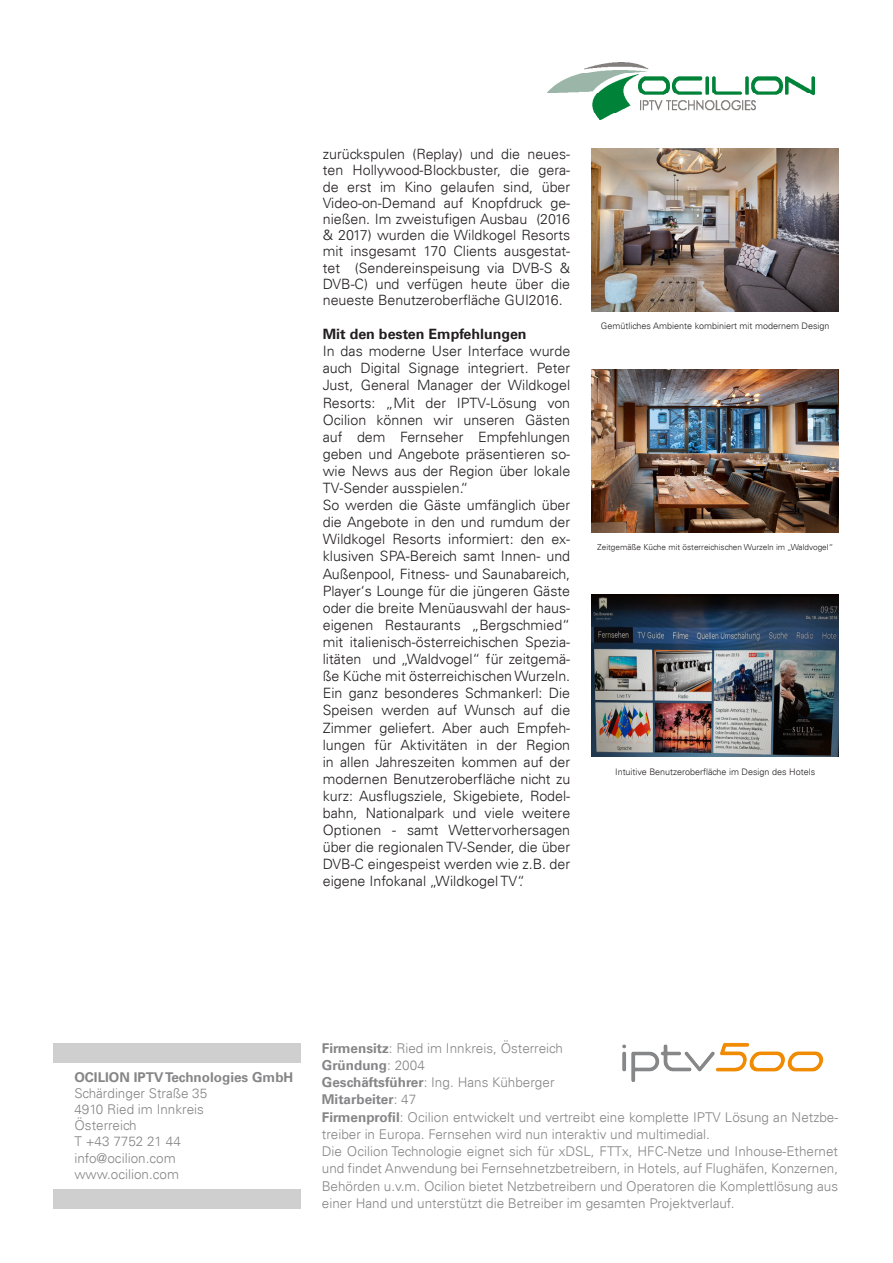
<style>
.page{position:relative;width:893px;height:1263px;background:#fff}
.page>*{position:absolute;margin:0;border:0;box-sizing:border-box;transform-origin:0 0}
.t1{font:300 14.25px/17.1px "Univers LT";color:#231f20;text-align:justify}
.t2{font:700 14.25px "Univers LT";color:#231f20}
.t3{font:300 13.5px/17.2px "Univers LT";color:#868688}
.t4{font:700 13.5px "Univers LT";color:#868688}
.t5{font:300 9px "Univers LT";color:#231f20}
.t6{font:300 8.25px "Univers LT";color:#231f20}
.s1{font-weight:700}
</style>
<div class="page">
<div style="left:53px;top:1043px;width:248px;height:19px;background:#cfcfcf"></div>
<div style="left:53px;top:1189px;width:248px;height:20px;background:#cfcfcf"></div>
<img style="left:622px;top:1042px;width:202px;height:39px">
<img style="left:547px;top:62px;width:268px;height:57px">
<img style="left:591px;top:149px;width:248px;height:162px">
<img style="left:591px;top:370px;width:248px;height:162px">
<img style="left:591px;top:594px;width:248px;height:163px">
<p class="t1" style="left:323px;top:146px;width:249px;line-height:16.2px">zurückspulen (Replay) und die neues&shy;ten Hollywood-Blockbuster, die gera&shy;de erst im Kino gelaufen sind, über Video-on-Demand auf Knopfdruck ge&shy;nießen. Im zweistufigen Ausbau (2016 &amp; 2017) wurden die Wildkogel Resorts mit insgesamt 170 Clients ausgestat&shy;tet (Sendereinspeisung via DVB-S &amp; DVB-C) und verfügen heute über die neueste Benutzeroberfläche GUI2016.</p>
<p class="t2" style="left:323px;top:326px;width:205px">Mit den besten Empfehlungen</p>
<p class="t1" style="left:323px;top:343px;width:249px;text-align:left">In das moderne User Interface wurde auch Digital Signage integriert. Peter Just, General Manager der Wildkogel Resorts: „Mit der IPTV-Lösung von Ocilion können wir unseren Gästen auf dem Fernseher Empfehlungen geben und Angebote präsentieren so&shy;wie News aus der Region über lokale TV-Sender ausspielen.“<br>So werden die Gäste umfänglich über die Angebote in den und rumdum der Wildkogel Resorts informiert: den ex&shy;klusiven SPA-Bereich samt Innen- und Außenpool, Fitness- und Saunabareich, Player‘s Lounge für die jüngeren Gäste oder die breite Menüauswahl der haus&shy;eigenen Restaurants „Bergschmied“ mit italienisch-österreichischen Spezia&shy;litäten und „Waldvogel“ für zeitgemä&shy;ße Küche mit österreichischen Wurzeln.<br>Ein ganz besonderes Schmankerl: Die Speisen werden auf Wunsch auf die Zimmer geliefert. Aber auch Empfeh&shy;lungen für Aktivitäten in der Region in allen Jahreszeiten kommen auf der modernen Benutzeroberfläche nicht zu kurz: Ausflugsziele, Skigebiete, Rodel&shy;bahn, Nationalpark und viele weitere Optionen - samt Wettervorhersagen über die regionalen TV-Sender, die über DVB-C eingespeist werden wie z.B. der eigene Infokanal „Wildkogel TV“.</p>
<p class="t5" style="left:601px;top:320px;width:230px">Gemütliches Ambiente kombiniert mit modernem Design</p>
<p class="t6" style="left:597px;top:542px;width:238px">Zeitgemäße Küche mit österreichischen Wurzeln im „Waldvogel“</p>
<p class="t5" style="left:615px;top:766px;width:201px">Intuitive Benutzeroberfläche im Design des Hotels</p>
<p class="t4" style="left:74px;top:1069px;width:220px">OCILION IPTV Technologies GmbH</p>
<p class="t3" style="left:74px;top:1085px;width:134px;line-height:16.2px">Schärdinger Straße 35<br>4910 Ried im Innkreis<br>Österreich<br>T +43 7752 21 44 info@ocilion.com www.ocilion.com</p>
<p class="t3" style="left:322px;top:1039px;width:518px"><span class="s1">Firmensitz</span>: Ried im Innkreis, Österreich<br><span class="s1">Gründung</span>: 2004<br><span class="s1">Geschäftsführer</span>: Ing. Hans Kühberger<br><span class="s1">Mitarbeiter</span>: 47<br><span class="s1">Firmenprofil</span>: Ocilion entwickelt und vertreibt eine komplette IPTV Lösung an Netzbe&shy;treiber in Europa. Fernsehen wird nun interaktiv und multimedial.<br>Die Ocilion Technologie eignet sich für xDSL, FTTx, HFC-Netze und Inhouse-Ethernet und findet Anwendung bei Fernsehnetzbetreibern, in Hotels, auf Flughäfen, Konzernen, Behörden u.v.m. Ocilion bietet Netzbetreibern und Operatoren die Komplettlösung aus einer Hand und unterstützt die Betreiber im gesamten Projektverlauf.</p>
</div>
